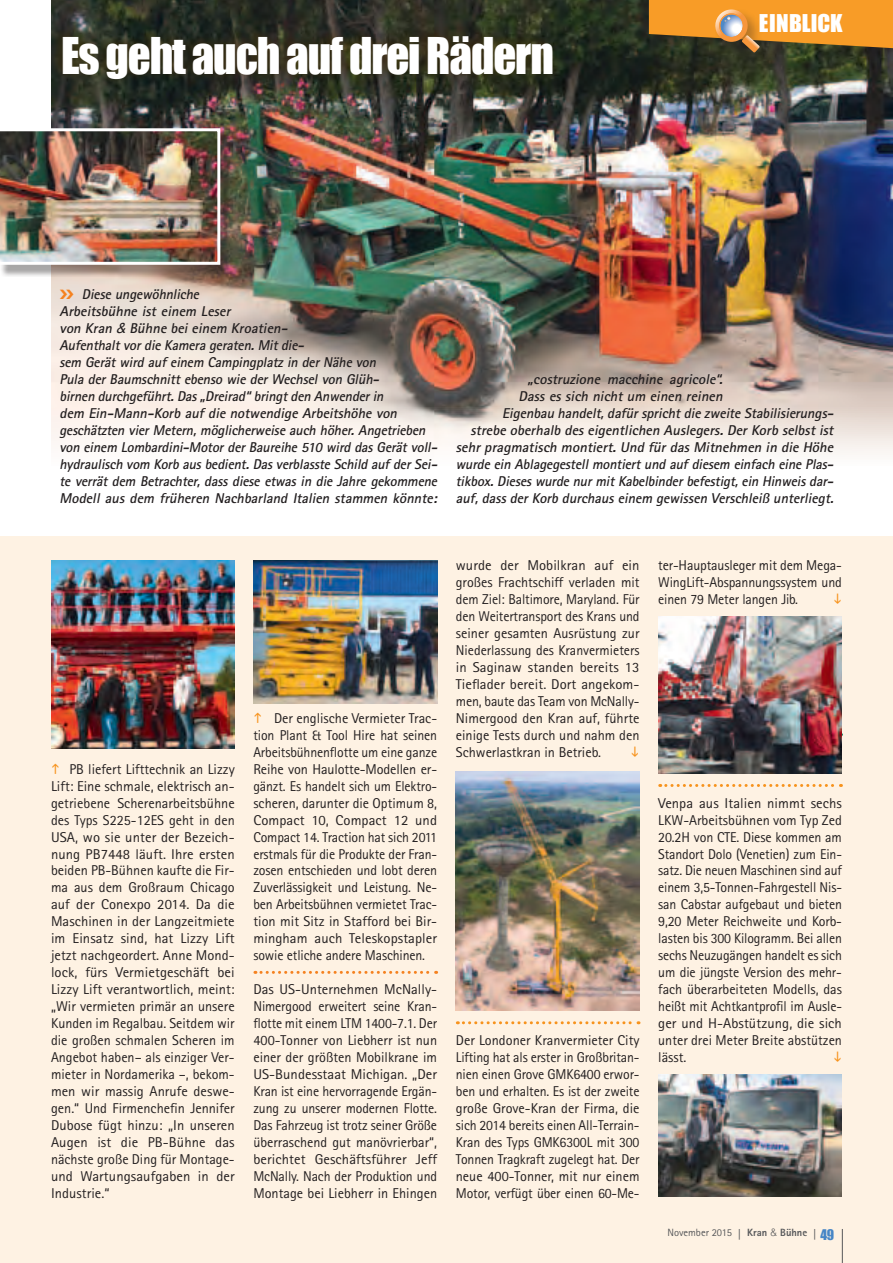
<style>
.page{position:relative;width:893px;height:1263px;background:#fff}
.page>*{position:absolute;margin:0;border:0;box-sizing:border-box;transform-origin:0 0}
.t1{font:46.5px "Impact";letter-spacing:-.025em;color:#fff}
.t2{font:22.5px "Impact";color:#fff}
.t3{font:14.25px/17px "Rotis Sans Serif";color:#231f20;text-align:justify}
.t4{font:italic 700 14.25px/17px "Rotis Sans Serif";color:#231f20}
.t5{font:10.5px "Rotis Sans Serif";color:#57585a}
.s1{font-family:"Helvetica";font-weight:400}
.s2{font-family:"Frutiger";font-weight:700;font-stretch:condensed;font-size:10.65px}
.s3{font-weight:800}
.s4{font-family:"Helvetica";font-weight:300}
.s5{font-family:"Impact";font-size:13.5px;color:#4786c6}
</style>
<div class="page">
<img style="left:51px;top:0;width:842px;height:455px">
<div style="left:49px;top:24px;width:503px;height:57px;background:#4a3204;opacity:.3"></div>
<div style="left:55px;top:28px;width:505px;height:59px;background:#4a3204;opacity:.34"></div>
<div style="left:0;top:536px;width:893px;height:727px;background:#fef2e3"></div>
<img style="left:51px;top:560px;width:184px;height:189px">
<svg style="left:255px;top:971px;width:182px;height:3px"></svg>
<img style="left:253px;top:560px;width:184px;height:143px">
<svg style="left:457px;top:1021px;width:182px;height:3px"></svg>
<img style="left:456px;top:771px;width:183px;height:239px">
<svg style="left:660px;top:784px;width:181px;height:3px"></svg>
<img style="left:658px;top:617px;width:184px;height:156px">
<img style="left:658px;top:1074px;width:184px;height:123px">
<hr style="left:842px;top:1229px;width:1px;height:34px;background:#57585a">
<div style="left:646px;top:0;width:247px;height:63px;background:#231f20;opacity:.25"></div>
<div style="left:712px;top:7px;width:60px;height:59px;background:#231f20;opacity:.3"></div>
<svg style="left:649px;top:0;width:244px;height:53px;background:#ca872e"></svg>
<div style="left:0;top:131px;width:233px;height:146px;background:#231f20;opacity:.4"></div>
<img style="left:0;top:128px;width:220px;height:137px">
<svg style="left:60px;top:290px;width:14px;height:9px"></svg>
<h1 class="t1" style="left:61px;top:20px;width:494px">Es geht auch auf drei Rädern</h1>
<h2 class="t2" style="left:759px;top:6px;width:85px">EINBLICK</h2>
<p class="t4" style="left:60px;top:286px;width:382px;text-indent:22px">Diese ungewöhnliche<br>Arbeitsbühne ist einem Leser<br>von Kran <span class="s1">&amp;</span> Bühne beieinem Kroatien-<br>Aufenthaltvordie Kamera geraten.Mitdie-<br>sem Gerät wird auf einem Campingplatz in der Nähe von<br>Pula der Baumschnitt ebenso wie der Wechsel von Glüh-<br>birnen durchgeführt.Das„Dreirad“bringtden Anwenderin<br>dem Ein-Mann-Korb auf die notwendige Arbeitshöhe von geschätzten vier Metern, möglicherweise auch höher. Angetrieben von einem Lombardini-MotorderBaureihe 510 wird dasGerätvoll&shy;hydraulisch vom Korb ausbedient.Dasverblasste Schild aufderSei&shy;te verrät dem Betrachter, dass diese etwas in die Jahre gekommene Modell aus dem früheren Nachbarland Italien stammen könnte:</p>
<p class="t4" style="left:528px;top:370px;width:200px">„costruzione macchine agricole“.</p>
<p class="t4" style="left:519px;top:387px;width:209px">Dass es sich nicht um einen reinen</p>
<p class="t4" style="left:502px;top:404px;width:336px">Eigenbau handelt,dafürsprichtdie zweite Stabilisierungs-</p>
<p class="t4" style="left:471px;top:421px;width:367px">strebe oberhalb des eigentlichen Auslegers. Der Korb selbst ist</p>
<p class="t4" style="left:456px;top:438px;width:382px">sehr pragmatisch montiert. Und für das Mitnehmen in die Höhe</p>
<p class="t4" style="left:456px;top:455px;width:382px">wurde ein Ablagegestellmontiertund aufdiesem einfach eine Plas-</p>
<p class="t4" style="left:456px;top:472px;width:382px">tikbox.Dieseswurde nurmitKabelbinderbefestigt,ein Hinweisdar-</p>
<p class="t4" style="left:456px;top:489px;width:382px">auf,dassderKorb durchauseinem gewissen Verschleiß unterliegt.</p>
<p class="t3" style="left:51px;top:760px;width:185px;text-indent:18px">PB liefert Lifttechnik an Lizzy Lift: Eine schmale, elektrisch an&shy;getriebene Scherenarbeitsbühne des Typs S225-12ES geht in den USA, wo sie unter der Bezeich&shy;nung PB7448 läuft. Ihre ersten beiden PB-Bühnen kaufte die Fir&shy;ma aus dem Großraum Chicago auf der Conexpo 2014. Da die Maschinen in der Langzeitmiete im Einsatz sind, hat Lizzy Lift jetzt nachgeordert. Anne Mond&shy;lock, fürs Vermietgeschäft bei Lizzy Lift verantwortlich, meint: „Wir vermieten primär an unsere Kunden im Regalbau. Seitdem wir die großen schmalen Scheren im Angebot haben– als einziger Ver&shy;mieter in Nordamerika –, bekom&shy;men wir massig Anrufe deswe&shy;gen.“ Und Firmenchefin Jennifer Dubose fügt hinzu: „In unseren Augen ist die PB-Bühne das nächste große Ding für Montage&shy;und Wartungsaufgaben in der Industrie.“</p>
<p class="t3" style="left:253px;top:709px;width:185px;text-indent:21px">Der englische Vermieter Trac&shy;tion Plant &amp; Tool Hire hat seinen Arbeitsbühnenflotte um eine ganze Reihe von Haulotte-Modellen er&shy;gänzt. Es handelt sich um Elektro&shy;scheren, darunter die Optimum 8, Compact 10, Compact 12 und Compact 14. Traction hat sich 2011 erstmals für die Produkte der Fran&shy;zosen entschieden und lobt deren Zuverlässigkeit und Leistung. Ne&shy;ben Arbeitsbühnen vermietet Trac&shy;tion mit Sitz in Stafford bei Bir&shy;mingham auch Teleskopstapler sowie etliche andere Maschinen.</p>
<p class="t3" style="left:253px;top:981px;width:185px">Das US-Unternehmen McNally-Nimergood erweitert seine Kran&shy;flotte mit einem LTM 1400-7.1. Der 400-Tonner von Liebherr ist nun einer der größten Mobilkrane im US-Bundesstaat Michigan. „Der Kran ist eine hervorragende Ergän&shy;zung zu unserer modernen Flotte.<br>Das Fahrzeug ist trotz seiner Größe überraschend gut manövrierbar“, berichtet Geschäftsführer Jeff McNally. Nach der Produktion und Montage bei Liebherr in Ehingen</p>
<p class="t3" style="left:456px;top:557px;width:185px">wurde der Mobilkran auf ein großes Frachtschiff verladen mit dem Ziel: Baltimore, Maryland. Für den Weitertransport des Krans und seiner gesamten Ausrüstung zur Niederlassung des Kranvermieters in Saginaw standen bereits 13<br>Tieflader bereit. Dort angekom&shy;men, baute das Team von McNally-Nimergood den Kran auf, führte einige Tests durch und nahm den Schwerlastkran in Betrieb.</p>
<p class="t3" style="left:456px;top:1031px;width:185px">Der Londoner Kranvermieter City Lifting hat als erster in Großbritan&shy;nien einen Grove GMK6400 erwor&shy;ben und erhalten. Es ist der zweite große Grove-Kran der Firma, die sich 2014 bereits einen All-Terrain-Kran des Typs GMK6300L mit 300<br>Tonnen Tragkraft zugelegt hat. Der neue 400-Tonner, mit nur einem Motor, verfügt über einen 60-Me-</p>
<p class="t3" style="left:658px;top:557px;width:185px">ter-Hauptausleger mit dem Mega-WingLift-Abspannungssystem und einen 79 Meter langen Jib.</p>
<p class="t3" style="left:658px;top:794px;width:185px">Venpa aus Italien nimmt sechs LKW-Arbeitsbühnen vom Typ Zed 20.2H von CTE. Diese kommen am Standort Dolo (Venetien) zum Ein&shy;satz. Die neuen Maschinen sind auf einem 3,5-Tonnen-Fahrgestell Nis&shy;san Cabstar aufgebaut und bieten 9,20 Meter Reichweite und Korb&shy;lasten bis 300 Kilogramm. Bei allen sechs Neuzugängen handelt es sich um die jüngste Version des mehr&shy;fach überarbeiteten Modells, das heißt mit Achtkantprofil im Ausle&shy;ger und H-Abstützung, die sich unter drei Meter Breite abstützen lässt.</p>
<p class="t5" style="left:667px;top:1226px;width:168px">November 2015 <span class="s2">|</span> <span class="s3">Kran</span> <span class="s4">&amp;</span> <span class="s3">Bühne</span> <span class="s2">|</span> <span class="s5">49</span></p>
</div>
